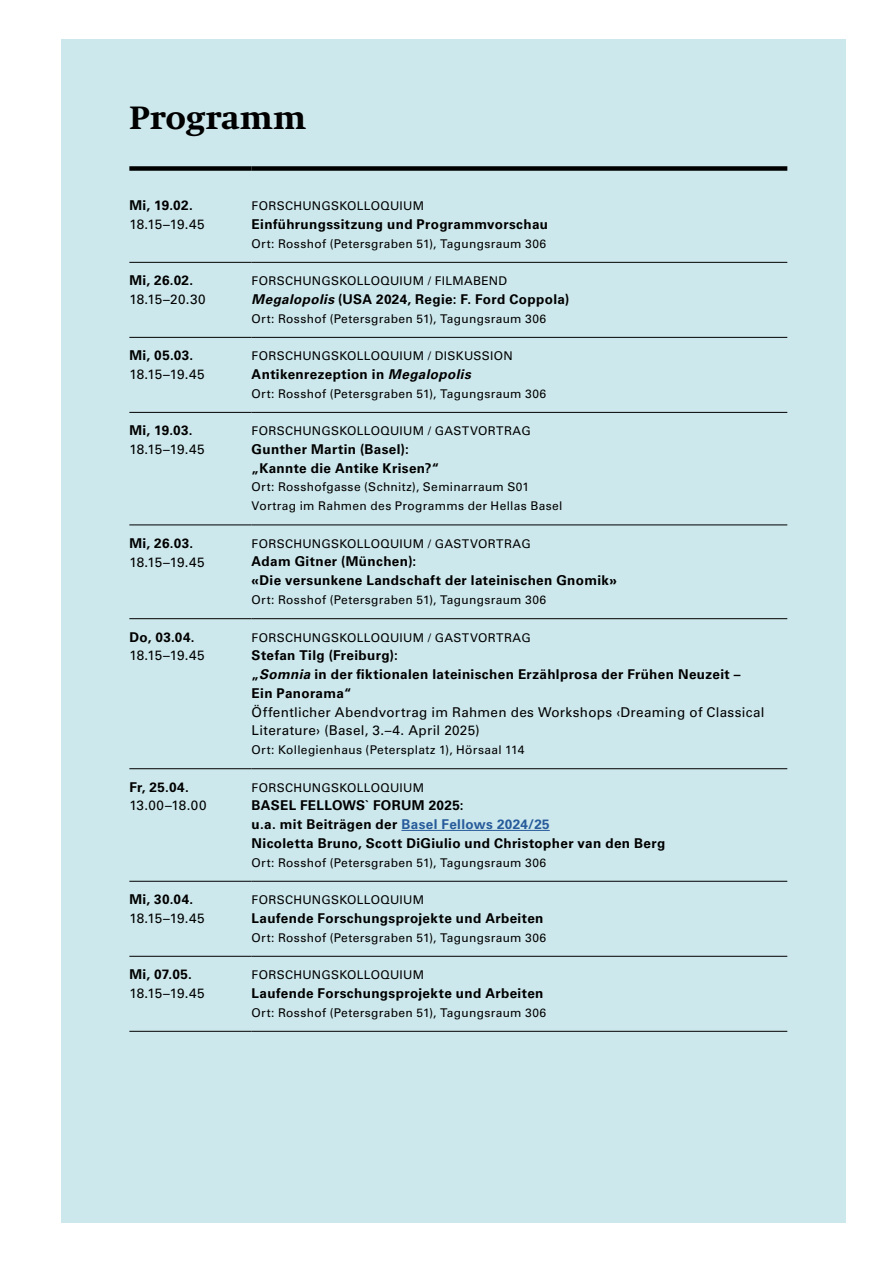
<style>
.page{position:relative;width:895px;height:1262px;background:#fff}
.page>*{position:absolute;margin:0;border:0;box-sizing:border-box;transform-origin:0 0}
.t1{font:700 33px "Swift Neue LT Pro";letter-spacing:.025em;color:#000}
.t2{font:700 13.5px/18.8px "Univers LT Std";letter-spacing:.025em;color:#000}
.t3{font:13.5px/18.8px "Univers LT Std";letter-spacing:.02em;color:#000}
.t4{font:12px/18.8px "Univers LT Std";letter-spacing:.025em;color:#000}
.s1{font-style:italic}
.s2{color:#275b9b}
</style>
<div class="page">
<div style="left:61px;top:39px;width:785px;height:1184px;background:#cde8ec"></div>
<div style="left:252px;top:166px;width:535px;height:5px;background:#000"></div>
<hr style="left:252px;top:262px;width:535px;height:1px;background:#000">
<hr style="left:252px;top:337px;width:535px;height:1px;background:#000">
<hr style="left:252px;top:412px;width:535px;height:1px;background:#000">
<hr style="left:252px;top:525px;width:535px;height:1px;background:#000">
<hr style="left:252px;top:618px;width:535px;height:1px;background:#000">
<hr style="left:252px;top:768px;width:535px;height:1px;background:#000">
<hr style="left:401px;top:830px;width:149px;height:1px;background:#275b9b">
<hr style="left:252px;top:881px;width:535px;height:1px;background:#000">
<hr style="left:252px;top:956px;width:535px;height:1px;background:#000">
<hr style="left:252px;top:1031px;width:535px;height:1px;background:#000">
<div style="left:129px;top:166px;width:123px;height:5px;background:#000"></div>
<hr style="left:129px;top:262px;width:123px;height:1px;background:#000">
<hr style="left:129px;top:337px;width:123px;height:1px;background:#000">
<hr style="left:129px;top:412px;width:123px;height:1px;background:#000">
<hr style="left:129px;top:525px;width:123px;height:1px;background:#000">
<hr style="left:129px;top:618px;width:123px;height:1px;background:#000">
<hr style="left:129px;top:768px;width:123px;height:1px;background:#000">
<hr style="left:129px;top:881px;width:123px;height:1px;background:#000">
<hr style="left:129px;top:956px;width:123px;height:1px;background:#000">
<hr style="left:129px;top:1031px;width:123px;height:1px;background:#000">
<h1 class="t1" style="left:129px;top:98px;width:178px">Programm</h1>
<p class="t2" style="left:129px;top:196px;width:65px">Mi, 19.02.</p>
<p class="t3" style="left:129px;top:215px;width:77px">18.15–19.45</p>
<p class="t2" style="left:129px;top:271px;width:66px">Mi, 26.02.</p>
<p class="t3" style="left:129px;top:290px;width:78px">18.15–20.30</p>
<p class="t2" style="left:129px;top:346px;width:65px">Mi, 05.03.</p>
<p class="t3" style="left:129px;top:365px;width:77px">18.15–19.45</p>
<p class="t2" style="left:129px;top:421px;width:65px">Mi, 19.03.</p>
<p class="t3" style="left:129px;top:440px;width:77px">18.15–19.45</p>
<p class="t2" style="left:129px;top:534px;width:65px">Mi, 26.03.</p>
<p class="t3" style="left:129px;top:552px;width:77px">18.15–19.45</p>
<p class="t2" style="left:129px;top:627px;width:67px">Do, 03.04.</p>
<p class="t3" style="left:129px;top:646px;width:77px">18.15–19.45</p>
<p class="t2" style="left:129px;top:777px;width:61px">Fr, 25.04.</p>
<p class="t3" style="left:129px;top:796px;width:79px">13.00–18.00</p>
<p class="t2" style="left:129px;top:890px;width:65px">Mi, 30.04.</p>
<p class="t3" style="left:129px;top:909px;width:77px">18.15–19.45</p>
<p class="t2" style="left:129px;top:965px;width:64px">Mi, 07.05.</p>
<p class="t3" style="left:129px;top:984px;width:77px">18.15–19.45</p>
<p class="t4" style="left:252px;top:197px;width:174px">FORSCHUNGSKOLLOQUIUM</p>
<p class="t2" style="left:252px;top:215px;width:298px">Einführungssitzung und Programmvorschau</p>
<p class="t4" style="left:252px;top:234px;width:296px">Ort: Rosshof (Petersgraben 51), Tagungsraum 306</p>
<p class="t4" style="left:252px;top:272px;width:257px">FORSCHUNGSKOLLOQUIUM / FILMABEND</p>
<p class="t2" style="left:252px;top:290px;width:319px"><span class="s1">Megalopolis</span> (USA 2024, Regie: F. Ford Coppola)</p>
<p class="t4" style="left:252px;top:309px;width:296px">Ort: Rosshof (Petersgraben 51), Tagungsraum 306</p>
<p class="t4" style="left:252px;top:347px;width:263px">FORSCHUNGSKOLLOQUIUM / DISKUSSION</p>
<p class="t2" style="left:252px;top:365px;width:224px">Antikenrezeption in <span class="s1">Megalopolis</span></p>
<p class="t4" style="left:252px;top:384px;width:296px">Ort: Rosshof (Petersgraben 51), Tagungsraum 306</p>
<p class="t4" style="left:252px;top:422px;width:280px">FORSCHUNGSKOLLOQUIUM / GASTVORTRAG</p>
<p class="t2" style="left:252px;top:440px;width:189px">Gunther Martin (Basel): „Kannte die Antike Krisen?“</p>
<p class="t4" style="left:252px;top:478px;width:312px">Ort: Rosshofgasse (Schnitz), Seminarraum S01<br>Vortrag im Rahmen des Programms der Hellas Basel</p>
<p class="t4" style="left:252px;top:534px;width:280px">FORSCHUNGSKOLLOQUIUM / GASTVORTRAG</p>
<p class="t2" style="left:252px;top:552px;width:367px">Adam Gitner (München):<br>«Die versunkene Landschaft der lateinischen Gnomik»</p>
<p class="t4" style="left:252px;top:590px;width:296px">Ort: Rosshof (Petersgraben 51), Tagungsraum 306</p>
<p class="t4" style="left:252px;top:628px;width:280px">FORSCHUNGSKOLLOQUIUM / GASTVORTRAG</p>
<p class="t2" style="left:252px;top:646px;width:490px">Stefan Tilg (Freiburg):<br>„<span class="s1">Somnia</span> in der fiktionalen lateinischen Erzählprosa der Frühen Neuzeit –<br>Ein Panorama“</p>
<p class="t3" style="left:252px;top:702px;width:514px">Öffentlicher Abendvortrag im Rahmen des Workshops ‹Dreaming of Classical<br>Literature› (Basel, 3.–4. April 2025)</p>
<p class="t4" style="left:252px;top:740px;width:274px">Ort: Kollegienhaus (Petersplatz 1), Hörsaal 114</p>
<p class="t4" style="left:252px;top:778px;width:174px">FORSCHUNGSKOLLOQUIUM</p>
<p class="t2" style="left:252px;top:796px;width:415px">BASEL FELLOWS` FORUM 2025:<br>u.a. mit Beiträgen der <span class="s2">Basel Fellows 2024/25<br></span>Nicoletta Bruno, Scott DiGiulio und Christopher van den Berg</p>
<p class="t4" style="left:252px;top:853px;width:296px">Ort: Rosshof (Petersgraben 51), Tagungsraum 306</p>
<p class="t4" style="left:252px;top:890px;width:174px">FORSCHUNGSKOLLOQUIUM</p>
<p class="t2" style="left:252px;top:909px;width:293px">Laufende Forschungsprojekte und Arbeiten</p>
<p class="t4" style="left:252px;top:928px;width:296px">Ort: Rosshof (Petersgraben 51), Tagungsraum 306</p>
<p class="t4" style="left:252px;top:965px;width:174px">FORSCHUNGSKOLLOQUIUM</p>
<p class="t2" style="left:252px;top:984px;width:293px">Laufende Forschungsprojekte und Arbeiten</p>
<p class="t4" style="left:252px;top:1003px;width:296px">Ort: Rosshof (Petersgraben 51), Tagungsraum 306</p>
</div>
